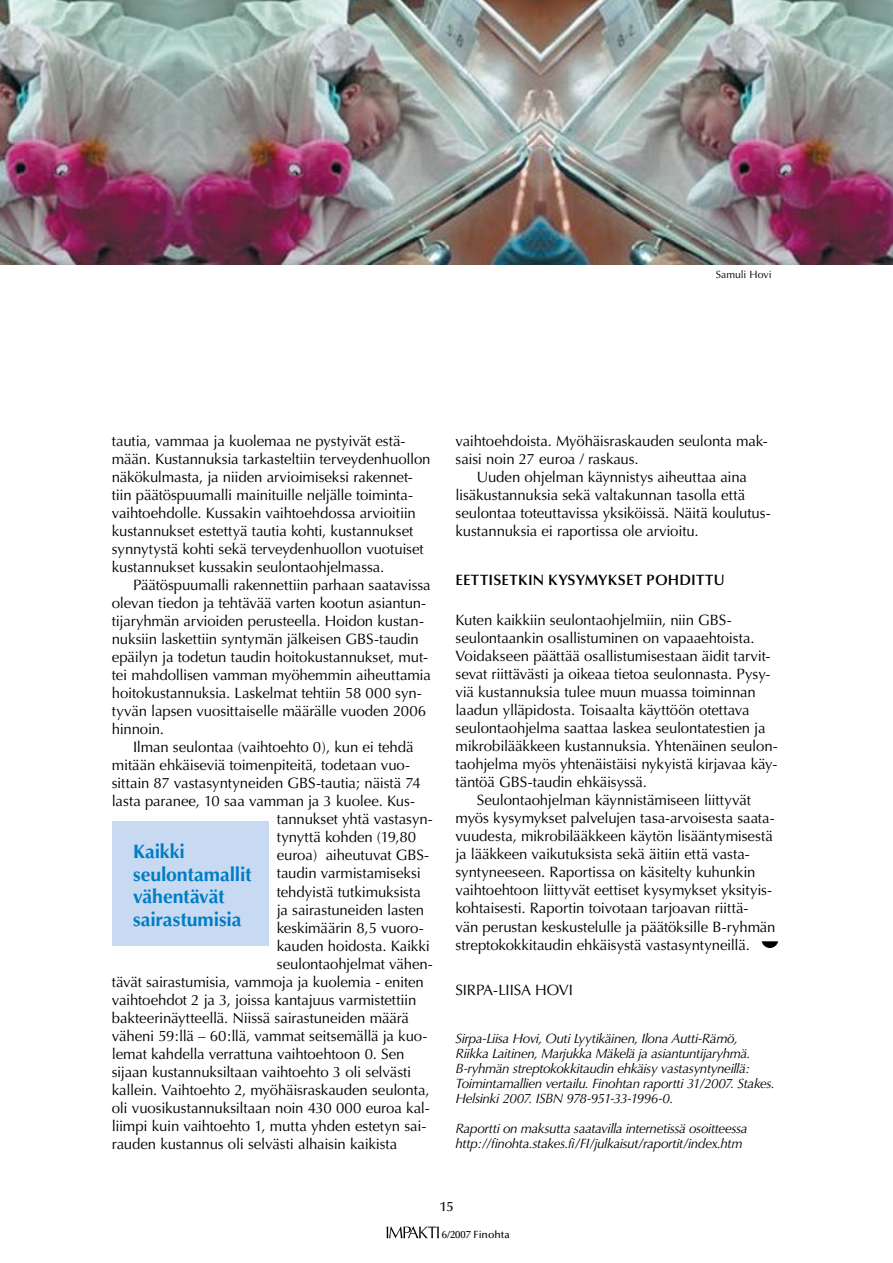
<style>
.page{position:relative;width:893px;height:1263px;background:#fff}
.page>*{position:absolute;margin:0;border:0;box-sizing:border-box;transform-origin:0 0}
.t1{font:700 19.5px/22.5px "Optima";letter-spacing:-.005em;color:#007dc5}
.t2{font:15px/18px "Optima";letter-spacing:-.01em;color:#000}
.t3{font:600 15px "Optima";letter-spacing:.015em;color:#000}
.t4{font:italic 13.5px/15px "Optima";letter-spacing:-.03em;color:#000}
.t5{font:500 13.5px "Optima";color:#000}
.t6{font:500 10.5px "Optima";color:#000}
.t7{font:10.5px "Optima";color:#000}
</style>
<div class="page">
<svg style="left:387px;top:1226px;width:52px;height:12px"></svg>
<svg style="left:762px;top:941px;width:16px;height:7px"></svg>
<div style="left:112px;top:821px;width:156px;height:125px;background:#c7daf1"></div>
<img style="left:0;top:0;width:893px;height:264px">
<p class="t7" style="left:716px;top:268px;width:57px">Samuli Hovi</p>
<p class="t2" style="left:112px;top:433px;width:320px">tautia, vammaa ja kuolemaa ne pystyivät estä&shy;mään. Kustannuksia tarkasteltiin terveydenhuollon näkökulmasta, ja niiden arvioimiseksi rakennet&shy;tiin päätöspuumalli mainituille neljälle toiminta&shy;vaihtoehdolle. Kussakin vaihtoehdossa arvioitiin kustannukset estettyä tautia kohti, kustannukset synnytystä kohti sekä terveydenhuollon vuotuiset kustannukset kussakin seulontaohjelmassa.</p>
<p class="t2" style="left:112px;top:577px;width:320px;text-indent:21px">Päätöspuumalli rakennettiin parhaan saatavissa olevan tiedon ja tehtävää varten kootun asiantun&shy;tijaryhmän arvioiden perusteella. Hoidon kustan&shy;nuksiin laskettiin syntymän jälkeisen GBS-taudin epäilyn ja todetun taudin hoitokustannukset, mut&shy;tei mahdollisen vamman myöhemmin aiheuttamia hoitokustannuksia. Laskelmat tehtiin 58 000 syn&shy;tyvän lapsen vuosittaiselle määrälle vuoden 2006 hinnoin.</p>
<p class="t2" style="left:133px;top:739px;width:282px">Ilman seulontaa (vaihtoehto 0), kun ei tehdä</p>
<p class="t2" style="left:112px;top:757px;width:300px">mitään ehkäiseviä toimenpiteitä, todetaan vuo-</p>
<p class="t2" style="left:112px;top:775px;width:310px">sittain 87 vastasyntyneiden GBS-tautia; näistä 74</p>
<p class="t2" style="left:112px;top:793px;width:305px">lasta paranee, 10 saa vamman ja 3 kuolee. Kus-</p>
<p class="t2" style="left:277px;top:811px;width:158px">tannukset yhtä vastasyn-</p>
<p class="t2" style="left:277px;top:829px;width:141px">tynyttä kohden (19,80</p>
<p class="t2" style="left:277px;top:847px;width:154px">euroa) aiheutuvat GBS-</p>
<p class="t2" style="left:277px;top:865px;width:146px">taudin varmistamiseksi</p>
<p class="t2" style="left:277px;top:883px;width:146px">tehdyistä tutkimuksista</p>
<p class="t2" style="left:277px;top:901px;width:149px">ja sairastuneiden lasten</p>
<p class="t2" style="left:277px;top:919px;width:148px">keskimäärin 8,5 vuoro-</p>
<p class="t2" style="left:277px;top:937px;width:155px">kauden hoidosta. Kaikki</p>
<p class="t2" style="left:277px;top:955px;width:158px">seulontaohjelmat vähen-</p>
<p class="t2" style="left:112px;top:973px;width:314px">tävät sairastumisia, vammoja ja kuolemia - eniten</p>
<p class="t2" style="left:112px;top:991px;width:306px">vaihtoehdot 2 ja 3, joissa kantajuus varmistettiin</p>
<p class="t2" style="left:112px;top:1009px;width:299px">bakteerinäytteellä. Niissä sairastuneiden määrä</p>
<p class="t2" style="left:112px;top:1027px;width:317px">väheni 59:llä – 60:llä, vammat seitsemällä ja kuo-</p>
<p class="t2" style="left:112px;top:1045px;width:294px">lemat kahdella verrattuna vaihtoehtoon 0. Sen</p>
<p class="t2" style="left:112px;top:1063px;width:301px">sijaan kustannuksiltaan vaihtoehto 3 oli selvästi</p>
<p class="t2" style="left:112px;top:1081px;width:319px">kallein. Vaihtoehto 2, myöhäisraskauden seulonta,</p>
<p class="t2" style="left:112px;top:1099px;width:320px">oli vuosikustannuksiltaan noin 430 000 euroa kal-</p>
<p class="t2" style="left:112px;top:1117px;width:316px">liimpi kuin vaihtoehto 1, mutta yhden estetyn sai-</p>
<p class="t2" style="left:112px;top:1135px;width:287px">rauden kustannus oli selvästi alhaisin kaikista</p>
<h1 class="t1" style="left:133px;top:841px;width:120px">Kaikki seulontamallit vähentävät sairastumisia</h1>
<p class="t2" style="left:455px;top:433px;width:314px">vaihtoehdoista. Myöhäisraskauden seulonta mak&shy;saisi noin 27 euroa / raskaus.</p>
<p class="t2" style="left:455px;top:469px;width:317px;text-indent:21px">Uuden ohjelman käynnistys aiheuttaa aina lisäkustannuksia sekä valtakunnan tasolla että seulontaa toteuttavissa yksiköissä. Näitä koulutus&shy;kustannuksia ei raportissa ole arvioitu.</p>
<p class="t3" style="left:455px;top:571px;width:271px">EETTISETKIN KYSYMYKSET POHDITTU</p>
<p class="t2" style="left:455px;top:612px;width:278px">Kuten kaikkiin seulontaohjelmiin, niin GBS-</p>
<p class="t2" style="left:455px;top:630px;width:300px">seulontaankin osallistuminen on vapaaehtoista.</p>
<p class="t2" style="left:455px;top:648px;width:317px">Voidakseen päättää osallistumisestaan äidit tarvit-</p>
<p class="t2" style="left:455px;top:666px;width:317px">sevat riittävästi ja oikeaa tietoa seulonnasta. Pysy-</p>
<p class="t2" style="left:455px;top:684px;width:302px">viä kustannuksia tulee muun muassa toiminnan</p>
<p class="t2" style="left:455px;top:702px;width:296px">laadun ylläpidosta. Toisaalta käyttöön otettava</p>
<p class="t2" style="left:455px;top:720px;width:312px">seulontaohjelma saattaa laskea seulontatestien ja</p>
<p class="t2" style="left:455px;top:738px;width:324px">mikrobilääkkeen kustannuksia. Yhtenäinen seulon-</p>
<p class="t2" style="left:455px;top:756px;width:323px">taohjelma myös yhtenäistäisi nykyistä kirjavaa käy-</p>
<p class="t2" style="left:455px;top:774px;width:193px">täntöä GBS-taudin ehkäisyssä.</p>
<p class="t2" style="left:477px;top:792px;width:276px">Seulontaohjelman käynnistämiseen liittyvät</p>
<p class="t2" style="left:455px;top:810px;width:321px">myös kysymykset palvelujen tasa-arvoisesta saata-</p>
<p class="t2" style="left:455px;top:828px;width:319px">vuudesta, mikrobilääkkeen käytön lisääntymisestä</p>
<p class="t2" style="left:455px;top:846px;width:296px">ja lääkkeen vaikutuksista sekä äitiin että vasta-</p>
<p class="t2" style="left:455px;top:864px;width:301px">syntyneeseen. Raportissa on käsitelty kuhunkin</p>
<p class="t2" style="left:455px;top:882px;width:318px">vaihtoehtoon liittyvät eettiset kysymykset yksityis-</p>
<p class="t2" style="left:455px;top:900px;width:295px">kohtaisesti. Raportin toivotaan tarjoavan riittä-</p>
<p class="t2" style="left:455px;top:918px;width:322px">vän perustan keskustelulle ja päätöksille B-ryhmän</p>
<p class="t2" style="left:455px;top:936px;width:296px">streptokokkitaudin ehkäisystä vastasyntyneillä.</p>
<p class="t2" style="left:455px;top:981px;width:119px">SIRPA-LIISA HOVI</p>
<p class="t4" style="left:455px;top:1030px;width:321px">Sirpa-Liisa Hovi, Outi Lyytikäinen, Ilona Autti-Rämö,<br>Riikka Laitinen, Marjukka Mäkelä ja asiantuntijaryhmä.<br>B-ryhmän streptokokkitaudin ehkäisy vastasyntyneillä:<br>Toimintamallien vertailu. Finohtan raportti 31/2007. Stakes.<br>Helsinki 2007. ISBN 978-951-33-1996-0.</p>
<p class="t4" style="left:455px;top:1120px;width:294px">Raportti on maksutta saatavilla internetissä osoitteessa http://finohta.stakes.fi/FI/julkaisut/raportit/index.htm</p>
<p class="t5" style="left:440px;top:1199px;width:15px">15</p>
<p class="t6" style="left:442px;top:1229px;width:69px">6/2007 Finohta</p>
</div>
